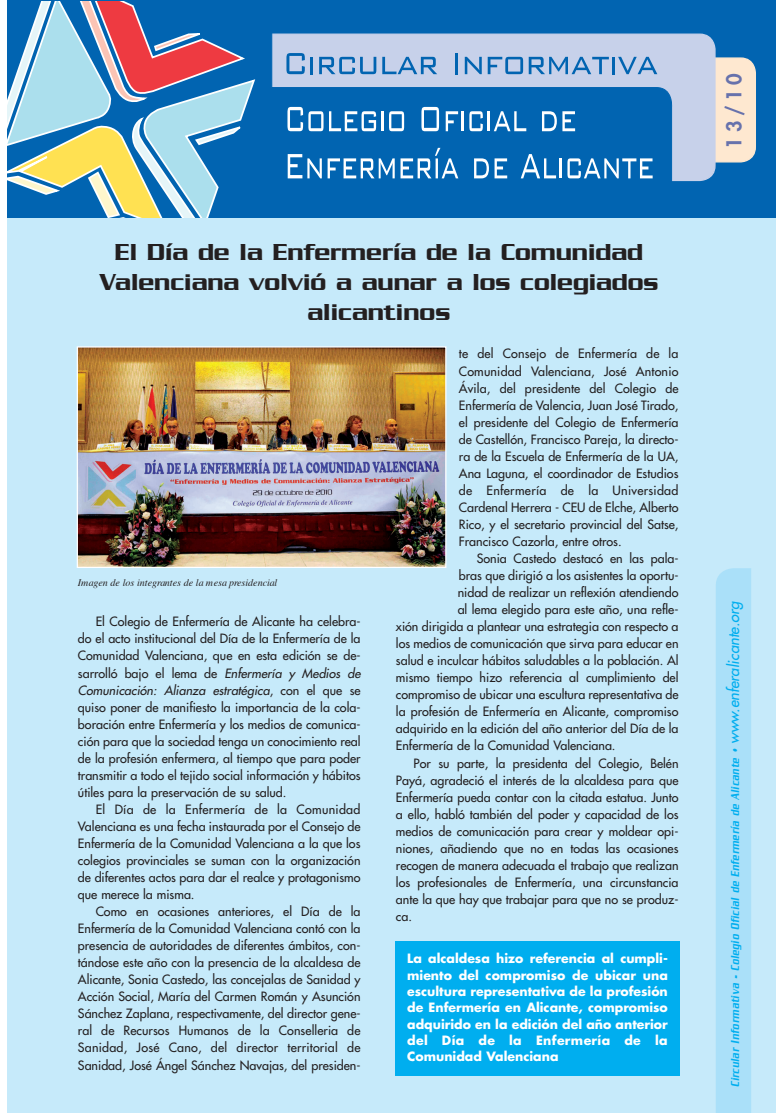
<style>
.page{position:relative;width:776px;height:1113px;background:#fff}
.page>*{position:absolute;margin:0;border:0;box-sizing:border-box;transform-origin:0 0}
.t1{font:500 25px/30px "Serpentine";color:#231f20;text-align:center}
.t2{font:800 20px "Futura";color:#6772ac}
.t3{font:12.5px/17px "Futura";color:#231f20;text-align:justify}
.t4{font:700 12.5px/16.2px "Futura";color:#fff;text-align:justify}
.t5{font:italic 500 12.5px "Serpentine";letter-spacing:.07em;color:#00aeef;scale:.7 1}
.t6{font:italic 10px "Times";color:#231f20}
.s1{font-style:italic}
.s2{font-family:"Futura";font-weight:400;font-size:15px}
</style>
<div class="page">
<div style="left:7px;top:14px;width:769px;height:1099px;background:#c6eafa"></div>
<div style="left:716px;top:568px;width:35px;height:545px;background:#aae0f9"></div>
<div style="left:674px;top:0;width:102px;height:217px;background:#0164b1"></div>
<div style="left:716px;top:57px;width:41px;height:106px;background:#fee8d0"></div>
<div style="left:8px;top:34px;width:707px;height:146px;background:#c7d1ea;border-radius:15px"></div>
<svg style="left:7px;top:0;width:667px;height:217px;background:#4b89b9"></svg>
<svg style="left:286px;top:53px;width:19px;height:21px"></svg>
<svg style="left:311px;top:57px;width:2px;height:17px"></svg>
<svg style="left:319px;top:57px;width:57px;height:17px"></svg>
<svg style="left:382px;top:57px;width:55px;height:17px"></svg>
<hr style="left:455px;top:53px;width:3px;height:21px;background:#0164b1">
<svg style="left:465px;top:57px;width:17px;height:17px"></svg>
<svg style="left:488px;top:57px;width:35px;height:17px"></svg>
<svg style="left:529px;top:57px;width:80px;height:17px"></svg>
<hr style="left:612px;top:57px;width:3px;height:17px;background:#0164b1">
<svg style="left:618px;top:57px;width:39px;height:17px"></svg>
<svg style="left:288px;top:154px;width:34px;height:24px"></svg>
<svg style="left:328px;top:158px;width:67px;height:20px"></svg>
<svg style="left:401px;top:148px;width:57px;height:30px;background:#3f8ac4"></svg>
<svg style="left:474px;top:158px;width:15px;height:20px"></svg>
<svg style="left:495px;top:158px;width:12px;height:20px"></svg>
<svg style="left:521px;top:154px;width:35px;height:24px"></svg>
<hr style="left:560px;top:158px;width:2px;height:20px;background:#fff">
<svg style="left:567px;top:158px;width:86px;height:20px;background:#5396ca"></svg>
<svg style="left:287px;top:107px;width:89px;height:24px;background:#4e93c8"></svg>
<hr style="left:381px;top:111px;width:3px;height:20px;background:#fff">
<svg style="left:389px;top:111px;width:15px;height:20px"></svg>
<svg style="left:421px;top:107px;width:18px;height:24px"></svg>
<svg style="left:446px;top:111px;width:12px;height:20px"></svg>
<hr style="left:462px;top:111px;width:2px;height:20px;background:#fff">
<svg style="left:469px;top:111px;width:14px;height:20px"></svg>
<hr style="left:488px;top:111px;width:2px;height:20px;background:#fff">
<svg style="left:494px;top:111px;width:32px;height:20px"></svg>
<svg style="left:542px;top:111px;width:33px;height:20px"></svg>
<img style="left:79px;top:348px;width:365px;height:218px">
<div style="left:77px;top:346px;width:369px;height:222px;border:1px solid #fff"></div>
<div style="left:395px;top:941px;width:285px;height:134px;background:#00aeef"></div>
<h1 class="t1" style="left:100px;top:239px;width:560px">El Día de la Enfermería de la Comunidad<br>Valenciana volvió a aunar a los colegiados alicantinos</h1>
<p class="t6" style="left:78px;top:579px;width:201px">Imagen de los integrantes de la mesa presidencial</p>
<p class="t3" style="left:78px;top:614px;width:284px;text-indent:18px">El Colegio de Enfermería de Alicante ha celebra&shy;do el acto institucional del Día de la Enfermería de la Comunidad Valenciana, que en esta edición se de&shy;sarrolló bajo el lema de <span class="s1">Enfermería y Medios de Comunicación: Alianza estratégica</span>, con el que se quiso poner de manifiesto la importancia de la cola&shy;boración entre Enfermería y los medios de comunica&shy;ción para que la sociedad tenga un conocimiento real de la profesión enfermera, al tiempo que para poder transmitir a todo el tejido social información y hábitos útiles para la preservación de su salud.</p>
<p class="t3" style="left:78px;top:801px;width:284px;text-indent:18px">El Día de la Enfermería de la Comunidad Valenciana es una fecha instaurada por el Consejo de Enfermería de la Comunidad Valenciana a la que los colegios provinciales se suman con la organización de diferentes actos para dar el realce y protagonismo que merece la misma.</p>
<p class="t3" style="left:78px;top:904px;width:284px;text-indent:18px">Como en ocasiones anteriores, el Día de la Enfermería de la Comunidad Valenciana contó con la presencia de autoridades de diferentes ámbitos, con&shy;tándose este año con la presencia de la alcaldesa de Alicante, Sonia Castedo, las concejalas de Sanidad y Acción Social, María del Carmen Román y Asunción Sánchez Zaplana, respectivamente, del director gene&shy;ral de Recursos Humanos de la Conselleria de Sanidad, José Cano, del director territorial de Sanidad, José Ángel Sánchez Navajas, del presiden-</p>
<p class="t3" style="left:459px;top:346px;width:221px">te del Consejo de Enfermería de la Comunidad Valenciana, José Antonio Ávila, del presidente del Colegio de Enfermería de Valencia, Juan José Tirado, el presidente del Colegio de Enfermería de Castellón, Francisco Pareja, la directo&shy;ra de la Escuela de Enfermería de la UA, Ana Laguna, el coordinador de Estudios de Enfermería de la Universidad Cardenal Herrera - CEU de Elche, Alberto Rico, y el secretario provincial del Satse, Francisco Cazorla, entre otros.</p>
<p class="t3" style="left:477px;top:551px;width:203px">Sonia Castedo destacó en las pala-</p>
<p class="t3" style="left:459px;top:568px;width:221px">bras que dirigió a los asistentes la oportu-</p>
<p class="t3" style="left:458px;top:585px;width:222px">nidad de realizar un reflexión atendiendo</p>
<p class="t3" style="left:458px;top:602px;width:222px">al lema elegido para este año, una refle-</p>
<p class="t3" style="left:396px;top:619px;width:284px">xión dirigida a plantear una estrategia con respecto a</p>
<p class="t3" style="left:396px;top:636px;width:284px">los medios de comunicación que sirva para educar en</p>
<p class="t3" style="left:396px;top:653px;width:284px">salud e inculcar hábitos saludables a la población. Al</p>
<p class="t3" style="left:396px;top:670px;width:284px">mismo tiempo hizo referencia al cumplimiento del</p>
<p class="t3" style="left:396px;top:687px;width:284px">compromiso de ubicar una escultura representativa de</p>
<p class="t3" style="left:396px;top:704px;width:284px">la profesión de Enfermería en Alicante, compromiso</p>
<p class="t3" style="left:396px;top:721px;width:284px">adquirido en la edición del año anterior del Día de la</p>
<p class="t3" style="left:396px;top:738px;width:221px">Enfermería de la Comunidad Valenciana.</p>
<p class="t3" style="left:414px;top:755px;width:266px">Por su parte, la presidenta del Colegio, Belén</p>
<p class="t3" style="left:396px;top:772px;width:284px">Payá, agradeció el interés de la alcaldesa para que</p>
<p class="t3" style="left:396px;top:789px;width:284px">Enfermería pueda contar con la citada estatua. Junto</p>
<p class="t3" style="left:396px;top:806px;width:284px">a ello, habló también del poder y capacidad de los</p>
<p class="t3" style="left:396px;top:823px;width:284px">medios de comunicación para crear y moldear opi-</p>
<p class="t3" style="left:396px;top:840px;width:284px">niones, añadiendo que no en todas las ocasiones</p>
<p class="t3" style="left:396px;top:857px;width:284px">recogen de manera adecuada el trabajo que realizan</p>
<p class="t3" style="left:396px;top:874px;width:284px">los profesionales de Enfermería, una circunstancia</p>
<p class="t3" style="left:396px;top:891px;width:284px">ante la que hay que trabajar para que no se produz-</p>
<p class="t3" style="left:396px;top:908px;width:18px">ca.</p>
<p class="t4" style="left:407px;top:951px;width:262px">La alcaldesa hizo referencia al cumpli&shy;miento del compromiso de ubicar una escultura representativa de la profesión de Enfermería en Alicante, compromiso adquirido en la edición del año anterior del Día de la Enfermería de la Comunidad Valenciana</p>
<h2 class="t2" style="left:724px;top:149px;width:77px;rotate:-90deg">13/10</h2>
<p class="t5" style="left:731px;top:1087px;width:695px;rotate:-90deg">Circular Informativa - Colegio Oficial de Enfermería de Alicante • <span class="s2">www.enferalicante.org</span></p>
</div>
